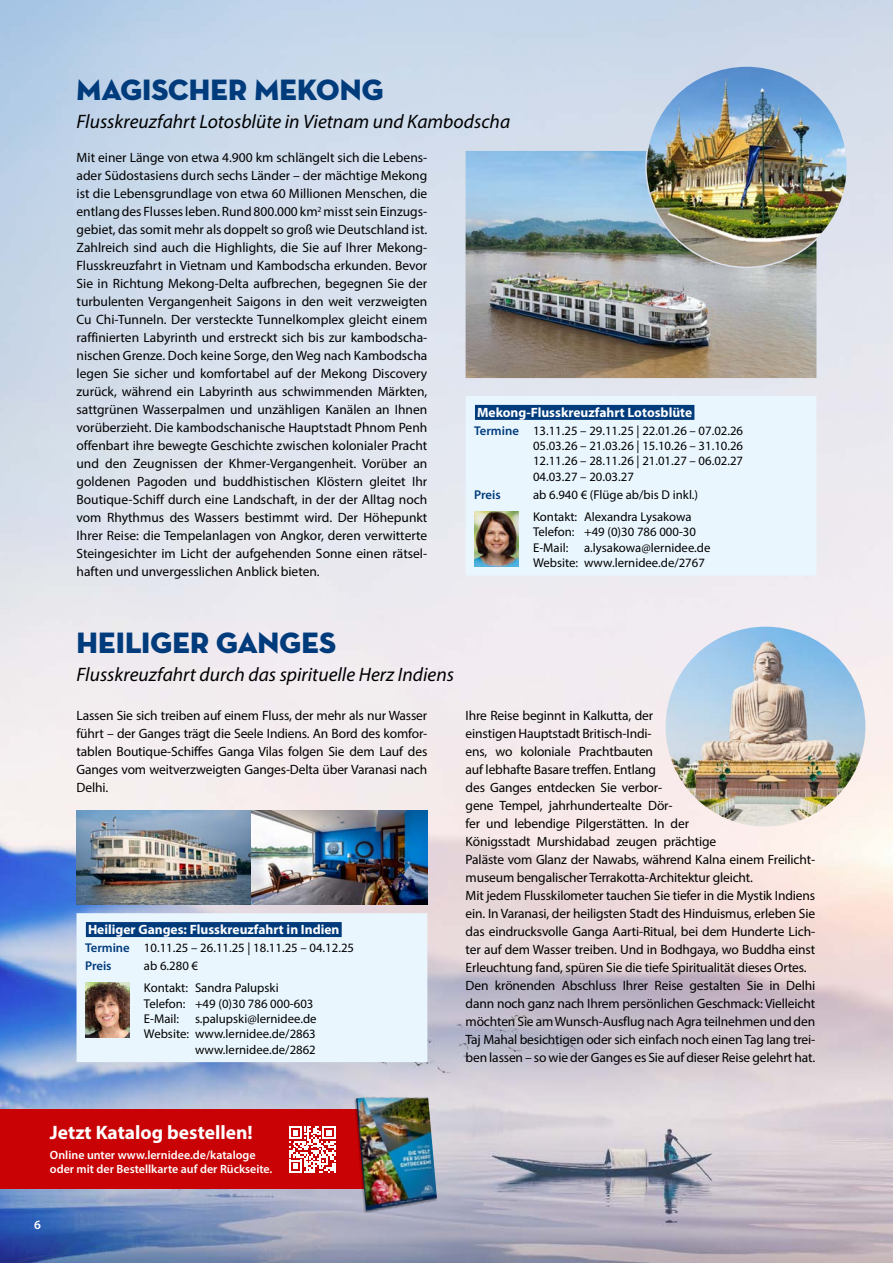
<style>
.page{position:relative;width:893px;height:1263px;background:#fff}
.page>*{position:absolute;margin:0;border:0;box-sizing:border-box;transform-origin:0 0}
.t1{font:30px "Neutraface Display Titling";letter-spacing:.005em;color:#003b7c}
.t2{font:italic 19.5px "Myriad Pro";color:#000}
.t3{font:700 19.5px "Myriad Pro";color:#fff}
.t4{font:13.5px/18px "Myriad Pro";letter-spacing:-.01em;color:#000;text-align:justify}
.t5{font:700 13.5px "Myriad Pro";color:#fff}
.t6{font:12.75px/15.3px "Myriad Pro";color:#000}
.t7{font:600 12.75px "Myriad Pro";letter-spacing:-.005em;color:#003b7c}
.t8{font:600 12.75px "Myriad Pro";color:#fff}
.t9{font:600 12px/14.4px "Myriad Pro";color:#fff}
.s1{font-weight:600;color:#003b7c}
</style>
<div class="page">
<img style="left:0;top:0;width:893px;height:1263px">
<div style="left:466px;top:396px;width:350px;height:180px;background:#eaf6fe"></div>
<div style="left:475px;top:405px;width:219px;height:15px;background:#003b7c"></div>
<img style="left:474px;top:512px;width:45px;height:54px">
<div style="left:77px;top:913px;width:350px;height:149px;background:#eaf6fe"></div>
<div style="left:86px;top:922px;width:256px;height:15px;background:#003b7c"></div>
<img style="left:85px;top:983px;width:45px;height:54px">
<div style="left:0;top:1109px;width:402px;height:79px;background:#c80205"></div>
<div style="left:354px;top:1098px;width:83px;height:115px;background:#000;opacity:.3"></div>
<img style="left:356px;top:1092px;width:81px;height:118px">
<svg style="left:289px;top:1126px;width:46px;height:46px"></svg>
<img style="left:466px;top:151px;width:350px;height:227px">
<img style="left:666px;top:627px;width:199px;height:199px;border-radius:100px">
<img style="left:77px;top:810px;width:175px;height:94px">
<img style="left:252px;top:810px;width:175px;height:94px">
<img style="left:647px;top:67px;width:200px;height:200px;border-radius:100px">
<h1 class="t1" style="left:77px;top:71px;width:308px">MAGISCHER MEKONG</h1>
<h2 class="t2" style="left:77px;top:109px;width:435px">Flusskreuzfahrt Lotosblüte in Vietnam und Kambodscha</h2>
<p class="t4" style="left:77px;top:148px;width:352px">Mit einer Länge von etwa 4.900 km schlängelt sich die Lebens&shy;ader Südostasiens durch sechs Länder – der mächtige Mekong ist die Lebensgrundlage von etwa 60 Millionen Menschen, die entlang des Flusses leben. Rund 800.000 km<sup>2</sup> misst sein Einzugs&shy;gebiet, das somit mehr als doppelt so groß wie Deutschland ist.<br>Zahlreich sind auch die Highlights, die Sie auf Ihrer Mekong-Flusskreuzfahrt in Vietnam und Kambodscha erkunden. Bevor Sie in Richtung Mekong-Delta aufbrechen, begegnen Sie der turbulenten Vergangenheit Saigons in den weit verzweigten Cu Chi-Tunneln. Der versteckte Tunnelkomplex gleicht einem raffinierten Labyrinth und erstreckt sich bis zur kambodscha&shy;nischen Grenze. Doch keine Sorge, den Weg nach Kambodscha legen Sie sicher und komfortabel auf der Mekong Discovery zurück, während ein Labyrinth aus schwimmenden Märkten, sattgrünen Wasserpalmen und unzähligen Kanälen an Ihnen vorüberzieht. Die kambodschanische Hauptstadt Phnom Penh offenbart ihre bewegte Geschichte zwischen kolonialer Pracht und den Zeugnissen der Khmer-Vergangenheit. Vorüber an goldenen Pagoden und buddhistischen Klöstern gleitet Ihr Boutique-Schiff durch eine Landschaft, in der der Alltag noch vom Rhythmus des Wassers bestimmt wird. Der Höhepunkt Ihrer Reise: die Tempelanlagen von Angkor, deren verwitterte Steingesichter im Licht der aufgehenden Sonne einen rätsel&shy;haften und unvergesslichen Anblick bieten.</p>
<p class="t5" style="left:477px;top:403px;width:217px">Mekong-Flusskreuzfahrt Lotosblüte</p>
<p class="t6" style="left:533px;top:423px;width:212px;text-align:justify;text-indent:-59px"><span class="s1">Termine</span> 13.11.25 – 29.11.25 | 22.01.26 – 07.02.26<br>05.03.26 – 21.03.26 | 15.10.26 – 31.10.26<br>12.11.26 – 28.11.26 | 21.01.27 – 06.02.27<br>04.03.27 – 20.03.27</p>
<p class="t7" style="left:474px;top:486px;width:28px">Preis</p>
<p class="t6" style="left:533px;top:483px;width:167px;line-height:22.4px">ab 6.940 € (Flüge ab/bis D inkl.)<br>Kontakt: Alexandra Lysakowa</p>
<p class="t6" style="left:533px;top:524px;width:179px">Telefon: +49 (0)30 786 000-30<br>E-Mail: a.lysakowa@lernidee.de<br>Website: www.lernidee.de/2767</p>
<h1 class="t1" style="left:77px;top:624px;width:261px">HEILIGER GANGES</h1>
<h2 class="t2" style="left:77px;top:662px;width:379px">Flusskreuzfahrt durch das spirituelle Herz Indiens</h2>
<p class="t4" style="left:77px;top:706px;width:352px">Lassen Sie sich treiben auf einem Fluss, der mehr als nur Wasser führt – der Ganges trägt die Seele Indiens. An Bord des komfor&shy;tablen Boutique-Schiffes Ganga Vilas folgen Sie dem Lauf des Ganges vom weitverzweigten Ganges-Delta über Varanasi nach Delhi.</p>
<p class="t5" style="left:88px;top:920px;width:253px">Heiliger Ganges: Flusskreuzfahrt in Indien</p>
<p class="t6" style="left:85px;top:938px;width:271px;line-height:18px"><span class="s1">Termine</span> 10.11.25 – 26.11.25 | 18.11.25 – 04.12.25<br><span class="s1">Preis</span></p>
<p class="t6" style="left:144px;top:954px;width:136px;line-height:22.4px">ab 6.280 €<br>Kontakt: Sandra Palupski</p>
<p class="t6" style="left:144px;top:995px;width:174px;text-align:right">Telefon: +49 (0)30 786 000-603<br>E-Mail: s.palupski@lernidee.de<br>Website: www.lernidee.de/2863 www.lernidee.de/2862</p>
<p class="t4" style="left:466px;top:706px;width:351px;text-align:left">Ihre Reise beginnt in Kalkutta, der<br>einstigen Hauptstadt Britisch-Indi-<br>ens, wo koloniale Prachtbauten<br>auf lebhafte Basare treffen. Entlang<br>des Ganges entdecken Sie verbor-<br>gene Tempel, jahrhundertealte Dör-<br>fer und lebendige Pilgerstätten. In der<br>Königsstadt Murshidabad zeugen prächtige<br>Paläste vom Glanz der Nawabs, während Kalna einem Freilicht&shy;museum bengalischer Terrakotta-Architektur gleicht.<br>Mit jedem Flusskilometer tauchen Sie tiefer in die Mystik Indiens ein. In Varanasi, der heiligsten Stadt des Hinduismus, erleben Sie das eindrucksvolle Ganga Aarti-Ritual, bei dem Hunderte Lich&shy;ter auf dem Wasser treiben. Und in Bodhgaya, wo Buddha einst Erleuchtung fand, spüren Sie die tiefe Spiritualität dieses Ortes.<br>Den krönenden Abschluss Ihrer Reise gestalten Sie in Delhi dann noch ganz nach Ihrem persönlichen Geschmack: Vielleicht möchten Sie am Wunsch-Ausflug nach Agra teilnehmen und den Taj Mahal besichtigen oder sich einfach noch einen Tag lang trei&shy;ben lassen – so wie der Ganges es Sie auf dieser Reise gelehrt hat.</p>
<h2 class="t3" style="left:50px;top:1120px;width:204px">Jetzt Katalog bestellen!</h2>
<p class="t9" style="left:50px;top:1147px;width:224px">Online unter www.lernidee.de/kataloge oder mit der Bestellkarte auf der Rückseite.</p>
<p class="t8" style="left:34px;top:1216px;width:8px">6</p>
</div>
